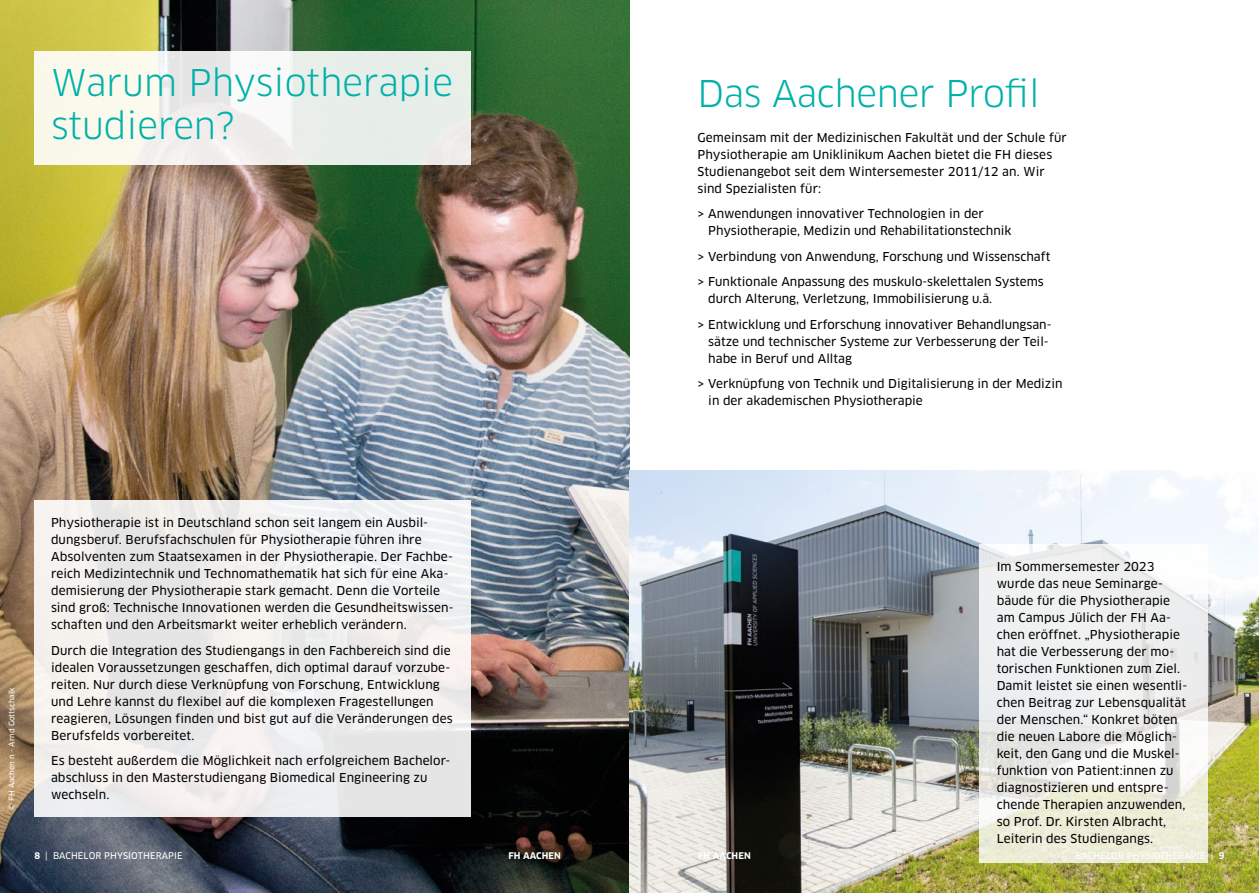
<style>
.page{position:relative;width:1259px;height:893px;background:#fff}
.page>*{position:absolute;margin:0;border:0;box-sizing:border-box;transform-origin:0 0}
.t1{font:36px/42.5px "Clan OT";letter-spacing:-.01em;color:#00b1aa}
.t2{font:12px/17px "Clan OT News";letter-spacing:.005em;color:#000}
.t3{font:9px "Clan OT News";letter-spacing:.01em;color:#fff}
.t4{font:700 9px "Clan OT";letter-spacing:.01em;color:#fff}
.t5{font:7.5px "Clan OT News";color:#fff}
.s1{font-family:"Clan OT";font-weight:700}
</style>
<div class="page">
<img style="left:0;top:0;width:629px;height:893px">
<img style="left:629px;top:471px;width:630px;height:422px">
<svg style="left:979px;top:544px;width:229px;height:318px;fill:#eeefef"></svg>
<div style="left:34px;top:500px;width:437px;height:316px;background:#efefee"></div>
<div style="left:34px;top:51px;width:437px;height:113px;background:linear-gradient(to bottom,#eff2ec,#f0f1eb)"></div>
<h1 class="t1" style="left:51px;top:62px;width:403px">Warum Physiotherapie studieren?</h1>
<h1 class="t1" style="left:697px;top:73px;width:344px">Das Aachener Profil</h1>
<p class="t2" style="left:697px;top:129px;width:371px">Gemeinsam mit der Medizinischen Fakultät und der Schule für Physiotherapie am Uniklinikum Aachen bietet die FH dieses Studienangebot seit dem Wintersemester 2011/12 an. Wir sind Spezialisten für:</p>
<p class="t2" style="left:708px;top:205px;width:305px;text-indent:-11px">&gt; Anwendungen innovativer Technologien in der<br>Physiotherapie, Medizin und Rehabilitationstechnik</p>
<p class="t2" style="left:697px;top:243px;width:354px;line-height:25.5px">&gt; Verbindung von Anwendung, Forschung und Wissenschaft &gt; Funktionale Anpassung des muskulo-skelettalen Systems</p>
<p class="t2" style="left:697px;top:286px;width:355px;line-height:25.5px;text-indent:11px">durch Alterung, Verletzung, Immobilisierung u.ä.<br>&gt; Entwicklung und Erforschung innovativer Behandlungsan-</p>
<p class="t2" style="left:708px;top:333px;width:342px">sätze und technischer Systeme zur Verbesserung der Teil&shy;habe in Beruf und Alltag</p>
<p class="t2" style="left:708px;top:375px;width:356px;text-indent:-11px">&gt; Verknüpfung von Technik und Digitalisierung in der Medizin in der akademischen Physiotherapie</p>
<p class="t5" style="left:7px;top:809px;width:123px;rotate:-90deg">© FH Aachen n - Arnd Gottschalk</p>
<p class="t2" style="left:51px;top:514px;width:404px">Physiotherapie ist in Deutschland schon seit langem ein Ausbil&shy;dungsberuf. Berufsfachschulen für Physiotherapie führen ihre Absolventen zum Staatsexamen in der Physiotherapie. Der Fachbe&shy;reich Medizintechnik und Technomathematik hat sich für eine Aka&shy;demisierung der Physiotherapie stark gemacht. Denn die Vorteile sind groß: Technische Innovationen werden die Gesundheitswissen&shy;schaften und den Arbeitsmarkt weiter erheblich verändern.</p>
<p class="t2" style="left:51px;top:642px;width:403px">Durch die Integration des Studiengangs in den Fachbereich sind die idealen Voraussetzungen geschaffen, dich optimal darauf vorzube&shy;reiten. Nur durch diese Verknüpfung von Forschung, Entwicklung und Lehre kannst du flexibel auf die komplexen Fragestellungen reagieren, Lösungen finden und bist gut auf die Veränderungen des Berufsfelds vorbereitet.</p>
<p class="t2" style="left:51px;top:752px;width:399px">Es besteht außerdem die Möglichkeit nach erfolgreichem Bachelor&shy;abschluss in den Masterstudiengang Biomedical Engineering zu wechseln.</p>
<p class="t2" style="left:996px;top:558px;width:192px">Im Sommersemester 2023 wurde das neue Seminarge&shy;bäude für die Physiotherapie am Campus Jülich der FH Aa&shy;chen eröffnet. „Physiotherapie hat die Verbesserung der mo&shy;torischen Funktionen zum Ziel.<br>Damit leistet sie einen wesentli&shy;chen Beitrag zur Lebensqualität der Menschen.“ Konkret böten die neuen Labore die Möglich&shy;keit, den Gang und die Muskel&shy;funktion von Patient:innen zu diagnostizieren und entspre&shy;chende Therapien anzuwenden, so Prof. Dr. Kirsten Albracht,<br>Leiterin des Studiengangs.</p>
<p class="t3" style="left:34px;top:850px;width:150px"><span class="s1">8</span> | BACHELOR PHYSIOTHERAPIE</p>
<p class="t4" style="left:508px;top:850px;width:54px">FH AACHEN</p>
<p class="t4" style="left:698px;top:850px;width:54px">FH AACHEN</p>
<p class="t3" style="left:1075px;top:850px;width:150px">BACHELOR PHYSIOTHERAPIE | <span class="s1">9</span></p>
</div>
